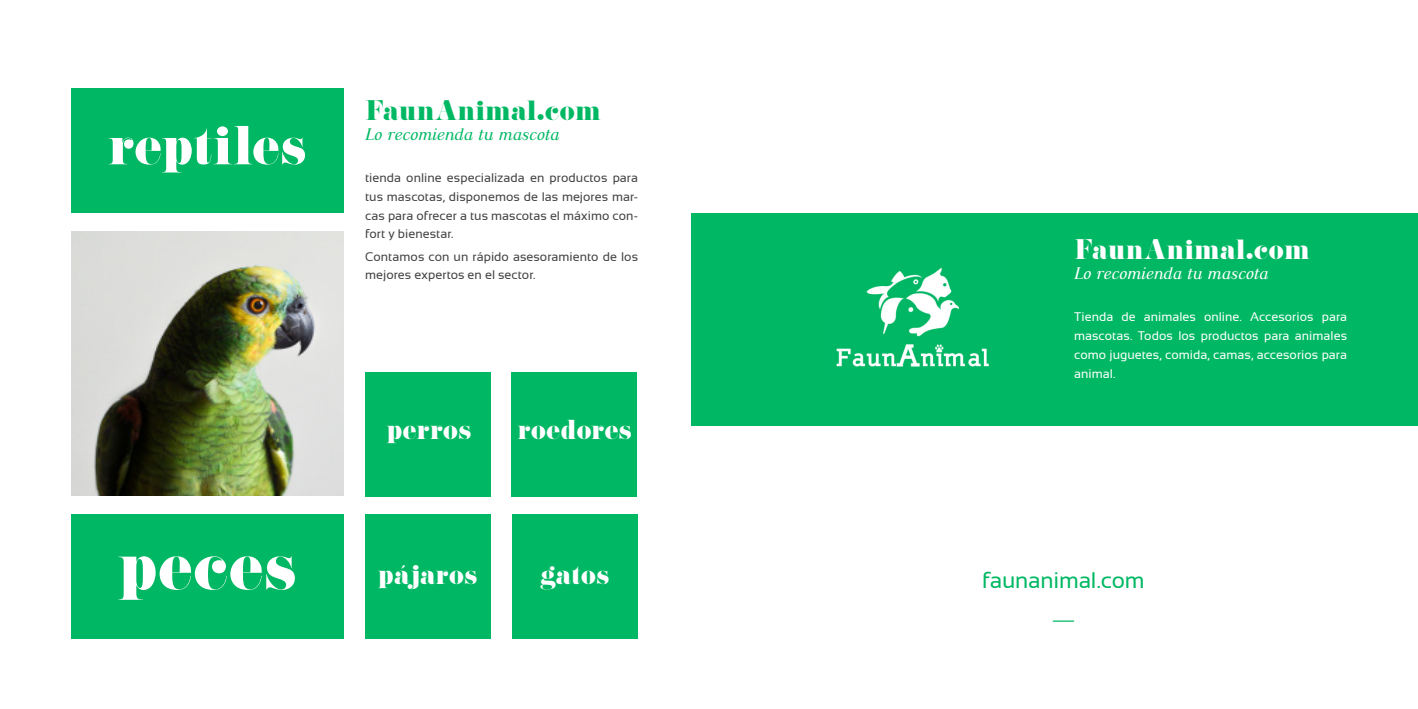
<style>
.page{position:relative;width:1418px;height:709px;background:#fff}
.page>*{position:absolute;margin:0;border:0;box-sizing:border-box;transform-origin:0 0}
.t1{font:62.5px "Pistilli";letter-spacing:-.005em;color:#fff}
.t2{font:50px "Pistilli";letter-spacing:-.015em;color:#fff}
.t3{font:25.38px "Pistilli";color:#00b863}
.t4{font:25.38px "Pistilli";color:#fff}
.t5{font:25px "Pistilli";letter-spacing:-.005em;color:#fff}
.t6{font:22.5px "Sansation";letter-spacing:-.01em;color:#00b863}
.t7{font:italic 16.25px "Dustismo Roman";letter-spacing:-.005em;color:#00b863}
.t8{font:italic 16.25px "Dustismo Roman";letter-spacing:-.005em;color:#fff}
.t9{font:12.5px/18.8px "Sansation";letter-spacing:.005em;color:#414042;text-align:justify}
.t10{font:12.5px/18.8px "Sansation";letter-spacing:.005em;color:#fff;text-align:justify}
</style>
<div class="page">
<div style="left:71px;top:89px;width:273px;height:124px;background:#00b863"></div>
<div style="left:71px;top:514px;width:273px;height:124px;background:#00b863"></div>
<div style="left:365px;top:372px;width:126px;height:124px;background:#00b863"></div>
<div style="left:512px;top:514px;width:126px;height:124px;background:#00b863"></div>
<div style="left:691px;top:213px;width:726px;height:212px;background:#00b863"></div>
<img style="left:836px;top:267px;width:153px;height:100px">
<div style="left:365px;top:514px;width:126px;height:124px;background:#00b863"></div>
<img style="left:71px;top:231px;width:272px;height:264px">
<div style="left:511px;top:372px;width:126px;height:124px;background:#00b863"></div>
<svg style="left:1052px;top:620px;width:22px;height:1px"></svg>
<h2 class="t2" style="left:108px;top:113px;width:200px">reptiles</h2>
<h1 class="t1" style="left:118px;top:525px;width:181px">peces</h1>
<h3 class="t3" style="left:365px;top:94px;width:237px">FaunAnimal.com</h3>
<h3 class="t7" style="left:365px;top:123px;width:196px">Lo recomienda tu mascota</h3>
<p class="t9" style="left:365px;top:168px;width:274px">tienda online especializada en productos para tus mascotas, disponemos de las mejores mar&shy;cas para ofrecer a tus mascotas el máximo con&shy;fort y bienestar.</p>
<p class="t9" style="left:365px;top:247px;width:274px">Contamos con un rápido asesoramiento de los mejores expertos en el sector.</p>
<h3 class="t5" style="left:386px;top:413px;width:87px">perros</h3>
<h3 class="t5" style="left:517px;top:413px;width:116px">roedores</h3>
<h3 class="t5" style="left:378px;top:558px;width:101px">pájaros</h3>
<h3 class="t5" style="left:540px;top:558px;width:71px">gatos</h3>
<h3 class="t4" style="left:1074px;top:233px;width:237px">FaunAnimal.com</h3>
<h3 class="t8" style="left:1074px;top:262px;width:196px">Lo recomienda tu mascota</h3>
<p class="t10" style="left:1074px;top:307px;width:274px">Tienda de animales online. Accesorios para mascotas. Todos los productos para animales como juguetes, comida, camas, accesorios para animal.</p>
<h3 class="t6" style="left:982px;top:567px;width:164px">faunanimal.com</h3>
</div>
